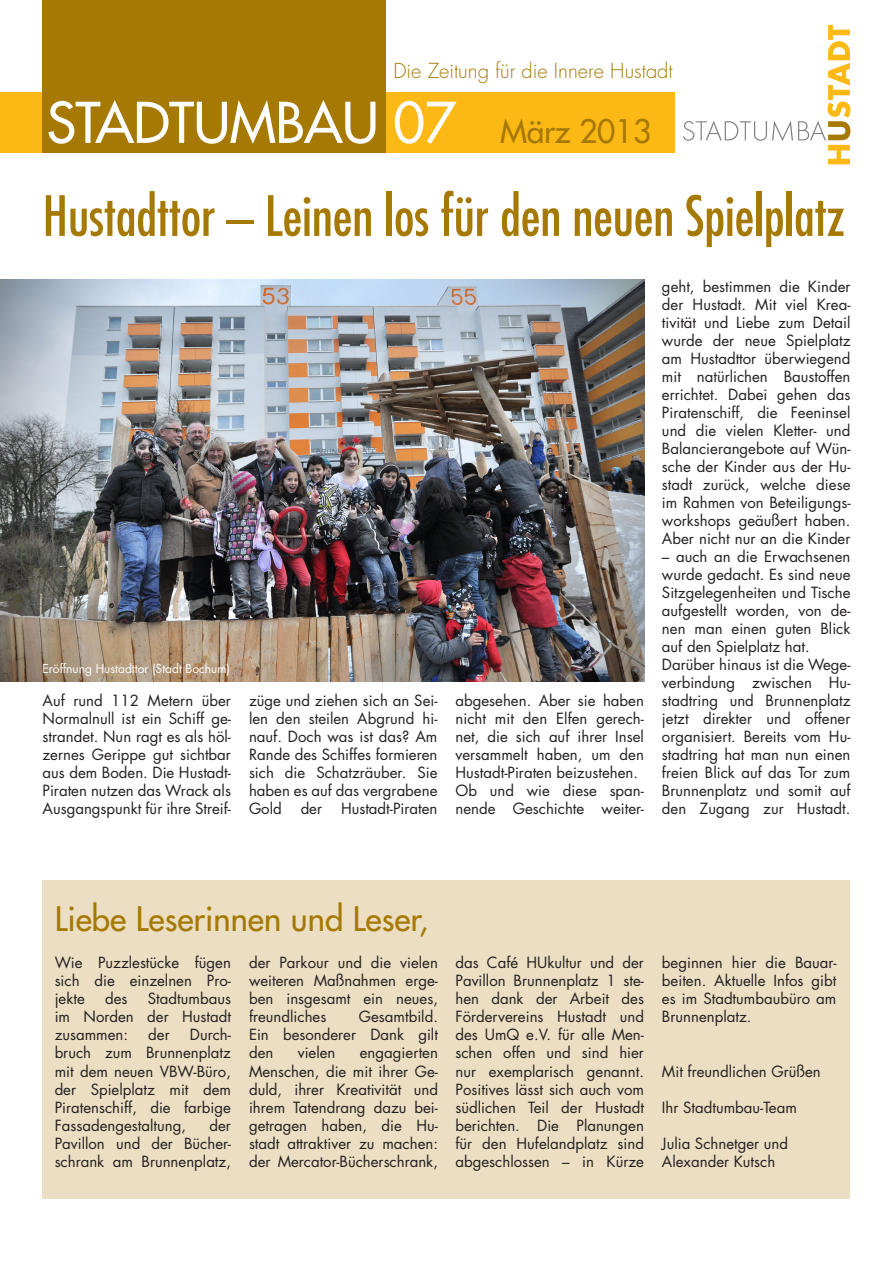
<style>
.page{position:relative;width:893px;height:1263px;background:#fff}
.page>*{position:absolute;margin:0;border:0;box-sizing:border-box;transform-origin:0 0}
.t1{font:500 54.6px "Futura Std";letter-spacing:-.01em;color:#fff}
.t2{font:condensed 54px "Futura Std";color:#a57903}
.t3{font:500 33px "Futura Std";color:#a57903}
.t4{font:300 20.1px "Futura Std";color:#a57903}
.t5{font:15px/18px "Futura Std";color:#231f20;text-align:justify}
.t6{font:12px "Futura Std";color:#fff}
.s1{font-size:31.65px;color:#a57903}
</style>
<div class="page">
<div style="left:43px;top:880px;width:807px;height:319px;background:#ebdec2"></div>
<div style="left:0;top:92px;width:674px;height:61px;background:#fcb814"></div>
<div style="left:43px;top:0;width:343px;height:153px;background:#a57903"></div>
<svg style="left:683px;top:25px;width:167px;height:139px"></svg>
<img style="left:0;top:280px;width:645px;height:402px">
<p class="t4" style="left:393px;top:58px;width:281px">Die Zeitung für die Innere Hustadt</p>
<p class="t1" style="left:47px;top:89px;width:606px">STADTUMBAU 07 <span class="s1">März 2013</span></p>
<p class="t2" style="left:43px;top:184px;width:804px">Hustadttor – Leinen los für den neuen Spielplatz</p>
<p class="t6" style="left:43px;top:661px;width:189px">Eröffnung Hustadttor (Stadt Bochum)</p>
<p class="t5" style="left:43px;top:692px;width:190px">Auf rund 112 Metern über Normalnull ist ein Schiff ge&shy;strandet. Nun ragt es als höl&shy;zernes Gerippe gut sichtbar aus dem Boden. Die Hustadt-Piraten nutzen das Wrack als Ausgangspunkt für ihre Streif-</p>
<p class="t5" style="left:249px;top:692px;width:190px">züge und ziehen sich an Sei&shy;len den steilen Abgrund hi&shy;nauf. Doch was ist das? Am Rande des Schiffes formieren sich die Schatzräuber. Sie haben es auf das vergrabene Gold</p>
<p class="t5" style="left:301px;top:800px;width:23px">der</p>
<p class="t5" style="left:341px;top:800px;width:98px">Hustadt-Piraten</p>
<p class="t5" style="left:455px;top:692px;width:190px">abgesehen. Aber sie haben nicht mit den Elfen gerech&shy;net, die sich auf ihrer Insel versammelt haben, um den Hustadt-Piraten beizustehen.</p>
<p class="t5" style="left:455px;top:782px;width:190px">Ob und wie diese span&shy;nende Geschichte weiter-</p>
<p class="t5" style="left:662px;top:278px;width:190px">geht, bestimmen die Kinder der Hustadt. Mit viel Krea&shy;tivität und Liebe zum Detail wurde der neue Spielplatz am Hustadttor überwiegend mit natürlichen Baustoffen errichtet. Dabei gehen das Piratenschiff, die Feeninsel und die vielen Kletter- und Balancierangebote auf Wün&shy;sche der Kinder aus der Hu&shy;stadt zurück, welche diese im Rahmen von Beteiligungs&shy;workshops geäußert haben.<br>Aber nicht nur an die Kinder</p>
<p class="t5" style="left:662px;top:548px;width:190px">– auch an die Erwachsenen wurde gedacht. Es sind neue Sitzgelegenheiten und Tische aufgestellt worden, von de&shy;nen man einen guten Blick auf den Spielplatz hat.</p>
<p class="t5" style="left:662px;top:656px;width:190px">Darüber hinaus ist die Wege&shy;verbindung zwischen Hu&shy;stadtring und Brunnenplatz jetzt direkter und offener organisiert. Bereits vom Hu&shy;stadtring hat man nun einen freien Blick auf das Tor zum Brunnenplatz und somit auf den Zugang zur Hustadt.</p>
<p class="t3" style="left:55px;top:898px;width:375px">Liebe Leserinnen und Leser,</p>
<p class="t5" style="left:55px;top:954px;width:178px">Wie Puzzlestücke fügen sich die einzelnen Pro&shy;jekte</p>
<p class="t5" style="left:55px;top:990px;width:178px;text-indent:93px">Stadtumbaus im Norden der Hustadt zusammen:</p>
<p class="t5" style="left:105px;top:990px;width:24px">des</p>
<p class="t5" style="left:55px;top:1026px;width:178px;text-indent:135px">Durch&shy;bruch zum Brunnenplatz mit dem neuen VBW-Büro, der Spielplatz mit dem Piratenschiff, die farbige Fassadengestaltung,</p>
<p class="t5" style="left:148px;top:1026px;width:23px">der</p>
<p class="t5" style="left:55px;top:1116px;width:178px;text-indent:155px">der Pavillon und der Bücher&shy;schrank am Brunnenplatz,</p>
<p class="t5" style="left:249px;top:954px;width:190px">der Parkour und die vielen weiteren Maßnahmen erge&shy;ben insgesamt ein neues, freundliches</p>
<p class="t5" style="left:359px;top:1008px;width:81px">Gesamtbild.</p>
<p class="t5" style="left:249px;top:1026px;width:190px">Ein besonderer Dank gilt den</p>
<p class="t5" style="left:298px;top:1044px;width:39px">vielen</p>
<p class="t5" style="left:249px;top:1044px;width:190px;text-indent:111px">engagierten Menschen, die mit ihrer Ge&shy;duld, ihrer Kreativität und ihrem Tatendrang dazu bei&shy;getragen haben, die Hu&shy;stadt attraktiver zu machen: der Mercator-Bücherschrank,</p>
<p class="t5" style="left:455px;top:954px;width:190px">das Café HUkultur und der Pavillon Brunnenplatz 1 ste&shy;hen dank der Arbeit des Fördervereins Hustadt und des UmQ e.V. für alle Men&shy;schen offen und sind hier nur exemplarisch genannt.</p>
<p class="t5" style="left:455px;top:1080px;width:190px">Positives lässt sich auch vom südlichen Teil der Hustadt berichten. Die Planungen für den Hufelandplatz sind abgeschlossen – in Kürze</p>
<p class="t5" style="left:662px;top:954px;width:176px">beginnen hier die Bauar&shy;beiten. Aktuelle Infos gibt es im Stadtumbaubüro am Brunnenplatz.</p>
<p class="t5" style="left:662px;top:1062px;width:160px">Mit freundlichen Grüßen</p>
<p class="t5" style="left:662px;top:1098px;width:136px">Ihr Stadtumbau-Team</p>
<p class="t5" style="left:662px;top:1134px;width:128px">Julia Schnetger und<br>Alexander Kutsch</p>
</div>
